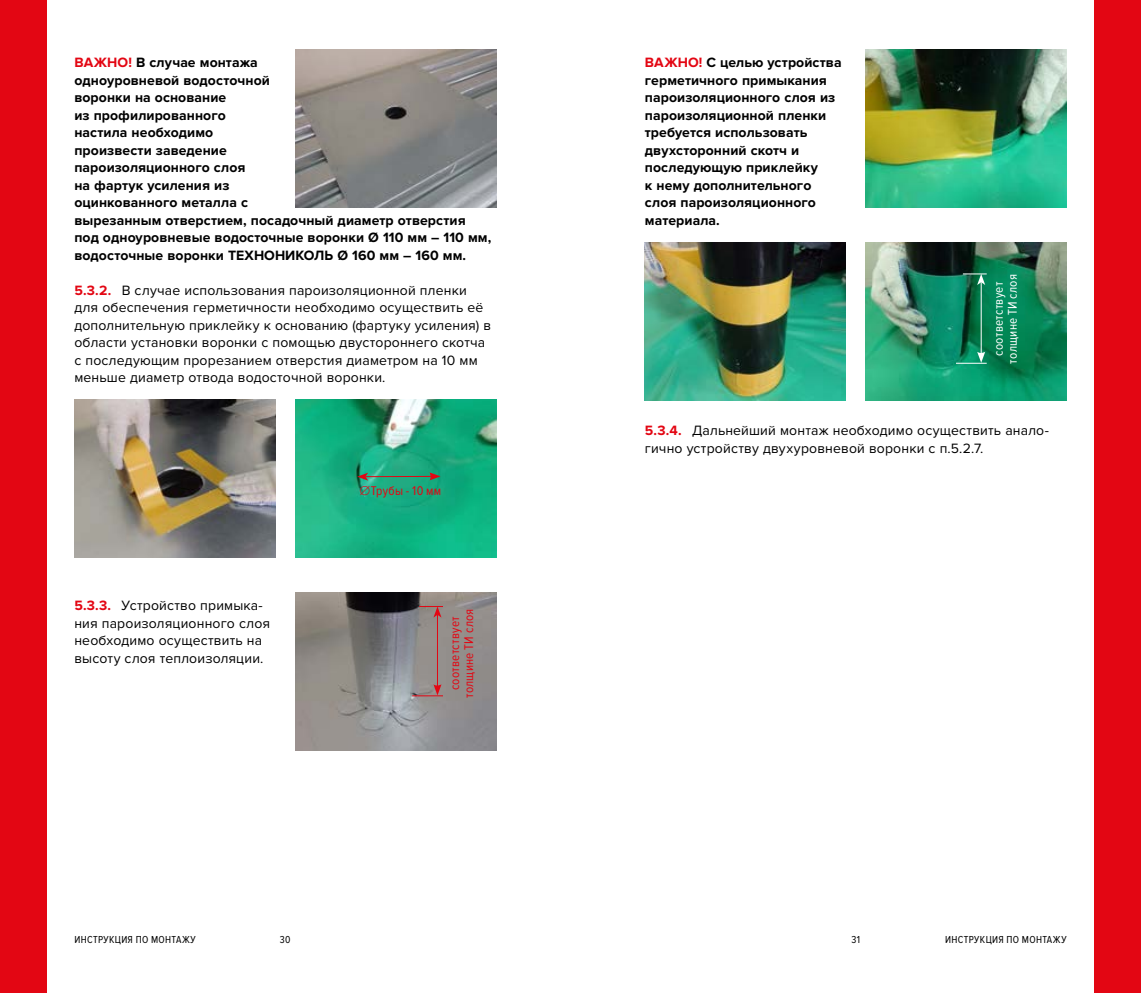
<style>
.page{position:relative;width:1141px;height:993px;background:#fff}
.page>*{position:absolute;margin:0;border:0;box-sizing:border-box;transform-origin:0 0}
.t1{font:700 14px/17.5px "Proxima Nova";letter-spacing:.005em;color:#000}
.t2{font:14px/17.5px "Proxima Nova";letter-spacing:.01em;color:#000}
.t3{font:13.12px/14px "Proxima Nova Cond";letter-spacing:.02em;color:#e30613;text-align:center}
.t4{font:13.12px/14px "Proxima Nova Cond";letter-spacing:.02em;color:#fff;text-align:center}
.t5{font:10.5px "Proxima Nova Cond";letter-spacing:.03em;color:#000}
.s1{color:#e30613}
.s2{font-weight:700;color:#e30613}
</style>
<div class="page">
<div style="left:1094px;top:0;width:47px;height:992px;background:#e30613"></div>
<div style="left:0;top:0;width:47px;height:992px;background:#e30613"></div>
<img style="left:866px;top:50px;width:201px;height:157px">
<img style="left:866px;top:243px;width:201px;height:157px">
<hr style="left:956px;top:363px;width:31px;height:1px;background:#fff">
<hr style="left:981px;top:282px;width:1px;height:72px;background:#fff">
<svg style="left:963px;top:273px;width:24px;height:12px"></svg>
<svg style="left:977px;top:351px;width:8px;height:12px"></svg>
<img style="left:645px;top:243px;width:201px;height:157px">
<img style="left:295px;top:50px;width:201px;height:157px">
<img style="left:295px;top:400px;width:201px;height:157px">
<img style="left:74px;top:400px;width:201px;height:157px">
<hr style="left:365px;top:476px;width:67px;height:1px;background:#e30613">
<svg style="left:357px;top:472px;width:11px;height:8px"></svg>
<svg style="left:429px;top:472px;width:12px;height:8px"></svg>
<img style="left:295px;top:592px;width:201px;height:158px">
<hr style="left:412px;top:695px;width:31px;height:1px;background:#e30613">
<hr style="left:437px;top:614px;width:1px;height:73px;background:#e30613">
<svg style="left:419px;top:606px;width:24px;height:11px"></svg>
<svg style="left:433px;top:684px;width:8px;height:11px"></svg>
<p class="t1" style="left:74px;top:54px;width:418px"><span class="s1">ВАЖНО!</span> В случае монтажа<br>одноуровневой водосточной<br>воронки на основание<br>из профилированного<br>настила необходимо<br>произвести заведение<br>пароизоляционного слоя<br>на фартук усиления из<br>оцинкованного металла с<br>вырезанным отверстием, посадочный диаметр отверстия под одноуровневые водосточные воронки Ø 110 мм – 110 мм, водосточные воронки ТЕХНОНИКОЛЬ Ø 160 мм – 160 мм.</p>
<p class="t2" style="left:74px;top:281px;width:418px"><span class="s2">5.3.2.</span> В случае использования пароизоляционной пленки для обеспечения герметичности необходимо осуществить её дополнительную приклейку к основанию (фартуку усиления) в области установки воронки с помощью двустороннего скотча с последующим прорезанием отверстия диаметром на 10 мм меньше диаметр отвода водосточной воронки.</p>
<p class="t2" style="left:74px;top:596px;width:197px"><span class="s2">5.3.3.</span> Устройство примыка&shy;ния пароизоляционного слоя необходимо осуществить на высоту слоя теплоизоляции.</p>
<p class="t3" style="left:360px;top:484px;width:83px">∅Трубы - 10 мм</p>
<p class="t3" style="left:448px;top:698px;width:91px;rotate:-90deg">соответствует толщине ТИ слоя</p>
<p class="t1" style="left:645px;top:54px;width:198px"><span class="s1">ВАЖНО!</span> С целью устройства герметичного примыкания пароизоляционного слоя из пароизоляционной пленки требуется использовать двухсторонний скотч и последующую приклейку<br>к нему дополнительного слоя пароизоляционного материала.</p>
<p class="t4" style="left:992px;top:363px;width:91px;rotate:-90deg">соответствует толщине ТИ слоя</p>
<p class="t2" style="left:645px;top:421px;width:406px"><span class="s2">5.3.4.</span> Дальнейший монтаж необходимо осуществить анало&shy;гично устройству двухуровневой воронки с п.5.2.7.</p>
<p class="t5" style="left:74px;top:933px;width:123px">ИНСТРУКЦИЯ ПО МОНТАЖУ</p>
<p class="t5" style="left:280px;top:933px;width:12px">30</p>
<p class="t5" style="left:851px;top:933px;width:10px">31</p>
<p class="t5" style="left:945px;top:933px;width:123px">ИНСТРУКЦИЯ ПО МОНТАЖУ</p>
</div>
